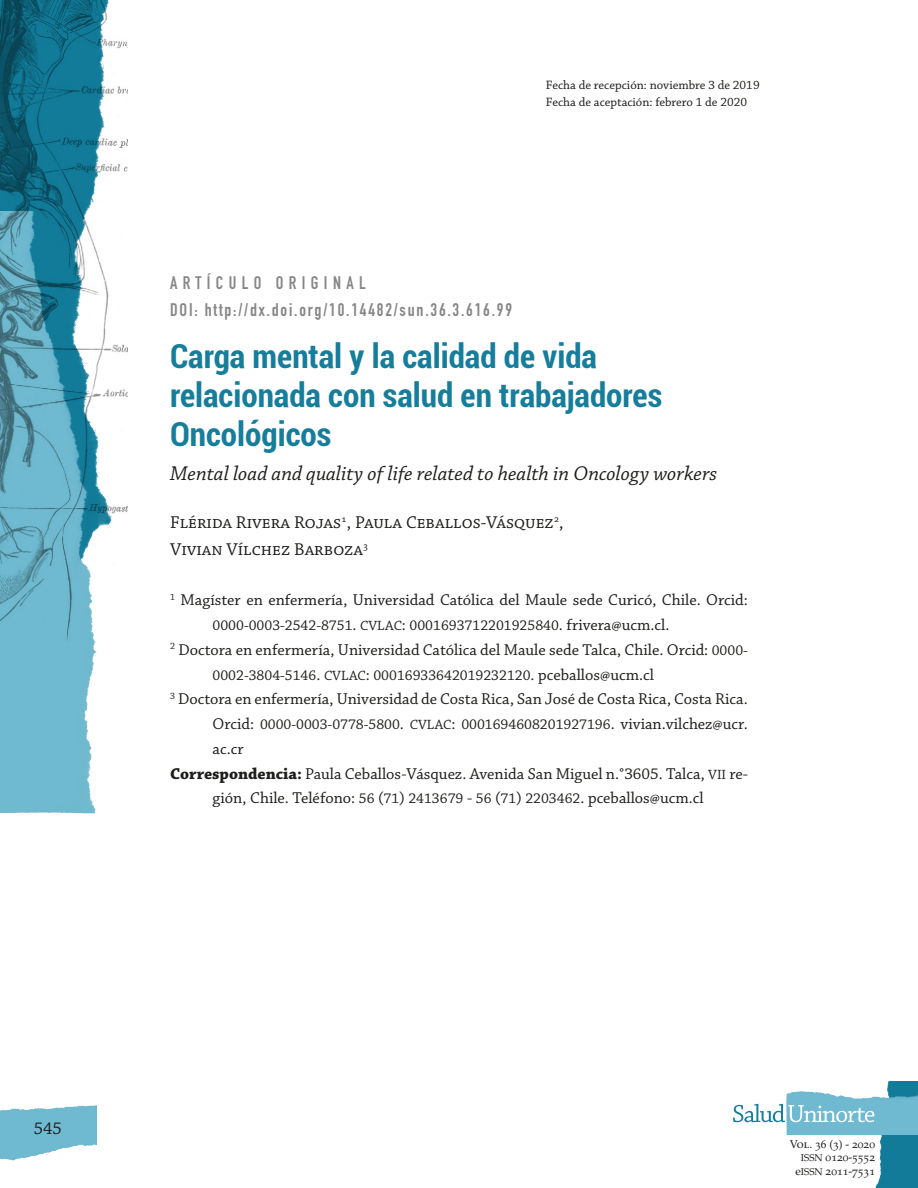
<style>
.page{position:relative;width:918px;height:1188px;background:#fff}
.page>*{position:absolute;margin:0;border:0;box-sizing:border-box;transform-origin:0 0}
.t1{font:700 condensed 33px/39px "Roboto";color:#167d9b}
.t2{font:italic 21px "Chaparral Pro";color:#1d1d1b}
.t3{font:18px/27px "Chaparral Pro";color:#1d1d1b}
.t4{font:18px/27px "DIN Engschrift Std";letter-spacing:.1em;color:#878787}
.t5{font:16.5px "Chaparral Pro";color:#1d1d1b}
.t6{font:15px "Chaparral Pro";color:#1d1d1b}
.t7{font:12.75px/17.1px "Chaparral Pro";color:#1d1d1b}
.t8{font:11.4px/13.5px "Palatino LT Std";color:#1d1d1b;text-align:right}
.s1{font-size:16.5px}
.s2{font-size:14.1px}
.s3{font-size:15px}
.s4{font-weight:700}
.s5{font-size:9.9px}
</style>
<div class="page">
<img style="left:0;top:673px;width:96px;height:141px">
<img style="left:0;top:0;width:127px;height:673px">
<img style="left:0;top:1105px;width:97px;height:56px">
<img style="left:850px;top:1082px;width:68px;height:106px">
<img style="left:787px;top:1090px;width:131px;height:44px">
<img style="left:0;top:1105px;width:1px;height:29px">
<svg style="left:733px;top:1104px;width:141px;height:18px"></svg>
<p class="t7" style="left:546px;top:77px;width:215px">Fecha de recepción: noviembre 3 de 2019<br>Fecha de aceptación: febrero 1 de 2020</p>
<p class="t4" style="left:170px;top:270px;width:344px">ARTÍCULO ORIGINAL<br>DOI: http://dx.doi.org/10.14482/sun.36.3.616.99</p>
<h1 class="t1" style="left:170px;top:335px;width:494px">Carga mental y la calidad de vida relacionada con salud en trabajadores<br>Oncológicos</h1>
<p class="t2" style="left:170px;top:462px;width:549px">Mental load and quality of life related to health in Oncology workers</p>
<p class="t3" style="left:170px;top:510px;width:395px">Flérida Rivera Rojas<sup>1</sup>, Paula Ceballos-Vásquez<sup>2</sup>,<br>Vivian Vílchez Barboza<sup>3</sup></p>
<p class="t5" style="left:170px;top:591px;width:579px"><sup>1</sup> Magíster en enfermería, Universidad Católica del Maule sede Curicó, Chile. Orcid:</p>
<p class="t6" style="left:213px;top:617px;width:458px">0000-0003-2542-8751<span class="s1">.</span> <span class="s2">CVLAC</span><span class="s1">:</span> 0001693712201925840<span class="s1">. frivera@ucm.cl.</span></p>
<p class="t5" style="left:170px;top:641px;width:579px"><sup>2</sup> Doctora en enfermería, Universidad Católica del Maule sede Talca, Chile. Orcid: <span class="s3">0000-</span></p>
<p class="t6" style="left:213px;top:667px;width:443px">0002-3804-5146<span class="s1">.</span> <span class="s2">CVLAC</span><span class="s1">:</span> 00016933642019232120<span class="s1">. pceballos@ucm.cl</span></p>
<p class="t5" style="left:170px;top:690px;width:579px"><sup>3</sup> Doctora en enfermería, Universidad de Costa Rica, San José de Costa Rica, Costa Rica.</p>
<p class="t6" style="left:213px;top:716px;width:537px"><span class="s1">Orcid:</span> 0000-0003-0778-5800<span class="s1">.</span> <span class="s2">CVLAC</span><span class="s1">:</span> 0001694608201927196<span class="s1">. vivian.vilchez@ucr.</span></p>
<p class="t5" style="left:213px;top:740px;width:33px">ac.cr</p>
<p class="t5" style="left:170px;top:764px;width:579px"><span class="s4">Correspondencia:</span> Paula Ceballos-Vásquez. Avenida San Miguel n.°3605. Talca, <span class="s2">VII</span> re-</p>
<p class="t5" style="left:213px;top:789px;width:493px">gión, Chile. Teléfono: <span class="s3">56</span> (<span class="s3">71</span>) <span class="s3">2413679</span> - <span class="s3">56</span> (<span class="s3">71</span>) <span class="s3">2203462</span>. pceballos@ucm.cl</p>
<p class="t3" style="left:34px;top:1115px;width:30px">545</p>
<p class="t8" style="left:790px;top:1137px;width:87px">Vol. 36 (3) - 2020<br><span class="s5">ISSN</span> 0120-5552 e<span class="s5">ISSN</span> 2011-7531</p>
</div>
